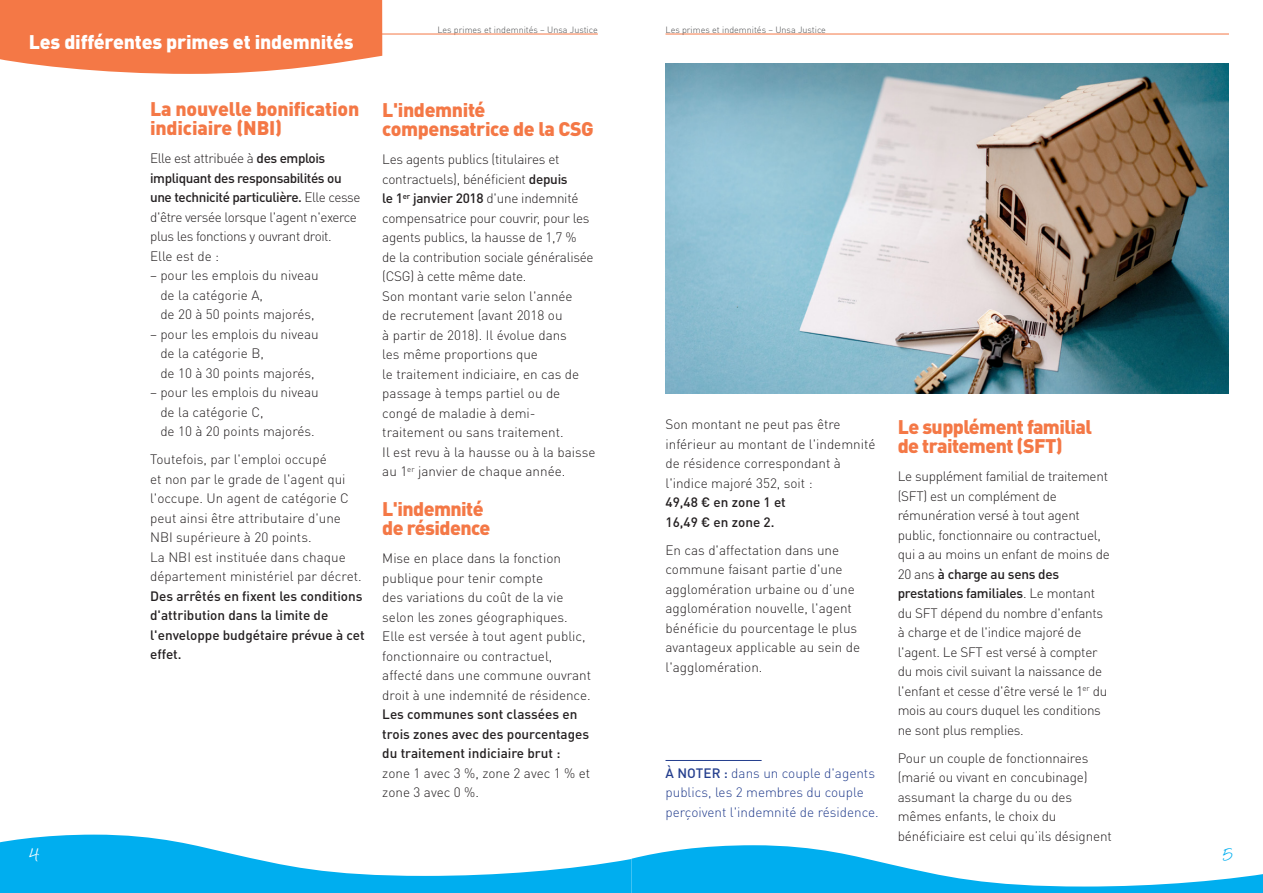
<style>
.page{position:relative;width:1263px;height:893px;background:#fff}
.page>*{position:absolute;margin:0;border:0;box-sizing:border-box;transform-origin:0 0}
.t1{font:21px "Angelina";color:#fff}
.t2{font:21px "Angelina";color:#00aeef}
.t3{font:900 19.5px/19.5px "DINOT";letter-spacing:-.03em;color:#f47846}
.t4{font:900 19.5px/19.5px "DINOT";letter-spacing:-.01em;color:#f47846}
.t5{font:900 19.5px "DINOT";letter-spacing:-.01em;color:#fff}
.t6{font:300 13.5px/19.5px "DINOT";color:#231f20}
.t7{font:300 13.5px/19.5px "DINOT";letter-spacing:-.02em;color:#231f20}
.t8{font:300 13.5px/19.5px "DINOT";letter-spacing:-.03em;color:#231f20}
.t9{font:300 13.5px/19.5px "DINOT";color:#253f8e}
.t10{font:300 9px "DINOT";color:#4b4c4d}
.s1{font-weight:500}
</style>
<div class="page">
<hr style="left:665px;top:760px;width:97px;height:1px;background:#253f8e">
<svg style="left:0;top:835px;width:1263px;height:58px"></svg>
<hr style="left:256px;top:34px;width:342px;height:1px;background:#f47846">
<hr style="left:665px;top:34px;width:564px;height:1px;background:#f47846">
<img style="left:665px;top:64px;width:564px;height:329px">
<svg style="left:0;top:0;width:382px;height:74px;background:#f48253"></svg>
<p class="t5" style="left:29px;top:29px;width:326px">Les différentes primes et indemnités</p>
<p class="t10" style="left:437px;top:24px;width:162px">Les primes et indemnités – Unsa Justice</p>
<p class="t10" style="left:665px;top:24px;width:162px">Les primes et indemnités – Unsa Justice</p>
<p class="t4" style="left:150px;top:98px;width:211px">La nouvelle bonification indiciaire (NBI)</p>
<p class="t8" style="left:150px;top:148px;width:212px">Elle est attribuée à <span class="s1">des emplois impliquant des responsabilités ou une technicité particulière.</span> Elle cesse d'être versée lorsque l'agent n'exerce plus les fonctions y ouvrant droit.</p>
<p class="t6" style="left:150px;top:246px;width:71px">Elle est de :</p>
<p class="t6" style="left:160px;top:265px;width:160px;text-indent:-10px">– pour les emplois du niveau de la catégorie A,<br>de 20 à 50 points majorés,</p>
<p class="t6" style="left:160px;top:324px;width:160px;text-indent:-10px">– pour les emplois du niveau de la catégorie B,<br>de 10 à 30 points majorés,</p>
<p class="t6" style="left:160px;top:382px;width:160px;text-indent:-10px">– pour les emplois du niveau de la catégorie C,<br>de 10 à 20 points majorés.</p>
<p class="t6" style="left:150px;top:449px;width:216px">Toutefois, par l'emploi occupé<br>et non par le grade de l'agent qui l'occupe. Un agent de catégorie C peut ainsi être attributaire d'une<br>NBI supérieure à 20 points.<br>La NBI est instituée dans chaque département ministériel par décret.<br><span class="s1">Des arrêtés en fixent les conditions d'attribution dans la limite de l'enveloppe budgétaire prévue à cet effet.</span></p>
<p class="t3" style="left:382px;top:99px;width:213px">L'indemnité compensatrice de la CSG</p>
<p class="t7" style="left:382px;top:149px;width:213px">Les agents publics (titulaires et contractuels), bénéficient <span class="s1">depuis<br>le 1</span><sup>er</sup> <span class="s1">janvier 2018</span> d'une indemnité compensatrice pour couvrir, pour les agents publics, la hausse de 1,7 % de la contribution sociale généralisée (CSG) à cette même date.</p>
<p class="t6" style="left:382px;top:286px;width:198px">Son montant varie selon l'année de recrutement (avant 2018 ou<br>à partir de 2018). Il évolue dans les même proportions que<br>le traitement indiciaire, en cas de passage à temps partiel ou de congé de maladie à demi&shy;traitement ou sans traitement.</p>
<p class="t6" style="left:382px;top:442px;width:215px">Il est revu à la hausse ou à la baisse au 1<sup>er</sup> janvier de chaque année.</p>
<p class="t3" style="left:382px;top:498px;width:109px">L'indemnité de résidence</p>
<p class="t6" style="left:382px;top:548px;width:210px">Mise en place dans la fonction publique pour tenir compte<br>des variations du coût de la vie selon les zones géographiques.<br>Elle est versée à tout agent public, fonctionnaire ou contractuel, affecté dans une commune ouvrant droit à une indemnité de résidence.<br><span class="s1">Les communes sont classées en trois zones avec des pourcentages du traitement indiciaire brut : </span>zone 1 avec 3 %, zone 2 avec 1 % et zone 3 avec 0 %.</p>
<p class="t6" style="left:665px;top:414px;width:211px">Son montant ne peut pas être inférieur au montant de l'indemnité de résidence correspondant à l'indice majoré 352, soit :<br><span class="s1">49,48 € en zone 1 et<br>16,49 € en zone 2.</span></p>
<p class="t6" style="left:665px;top:539px;width:196px">En cas d'affectation dans une commune faisant partie d'une agglomération urbaine ou d’une agglomération nouvelle, l'agent bénéficie du pourcentage le plus avantageux applicable au sein de l'agglomération.</p>
<p class="t9" style="left:665px;top:763px;width:215px"><span class="s1">À NOTER :</span> dans un couple d'agents publics, les 2 membres du couple perçoivent l'indemnité de résidence.</p>
<p class="t3" style="left:898px;top:416px;width:196px">Le supplément familial de traitement (SFT)</p>
<p class="t7" style="left:898px;top:466px;width:214px">Le supplément familial de traitement (SFT) est un complément de rémunération versé à tout agent public, fonctionnaire ou contractuel, qui a au moins un enfant de moins de 20 ans <span class="s1">à charge au sens des prestations familiales</span>. Le montant du SFT dépend du nombre d'enfants à charge et de l'indice majoré de l'agent. Le SFT est versé à compter du mois civil suivant la naissance de l'enfant et cesse d'être versé le 1<sup>er</sup> du mois au cours duquel les conditions ne sont plus remplies.</p>
<p class="t6" style="left:898px;top:748px;width:216px">Pour un couple de fonctionnaires (marié ou vivant en concubinage) assumant la charge du ou des mêmes enfants, le choix du bénéficiaire est celui qu’ils désignent</p>
<p class="t1" style="left:30px;top:845px;width:11px">4</p>
<p class="t2" style="left:1224px;top:845px;width:11px">5</p>
</div>
